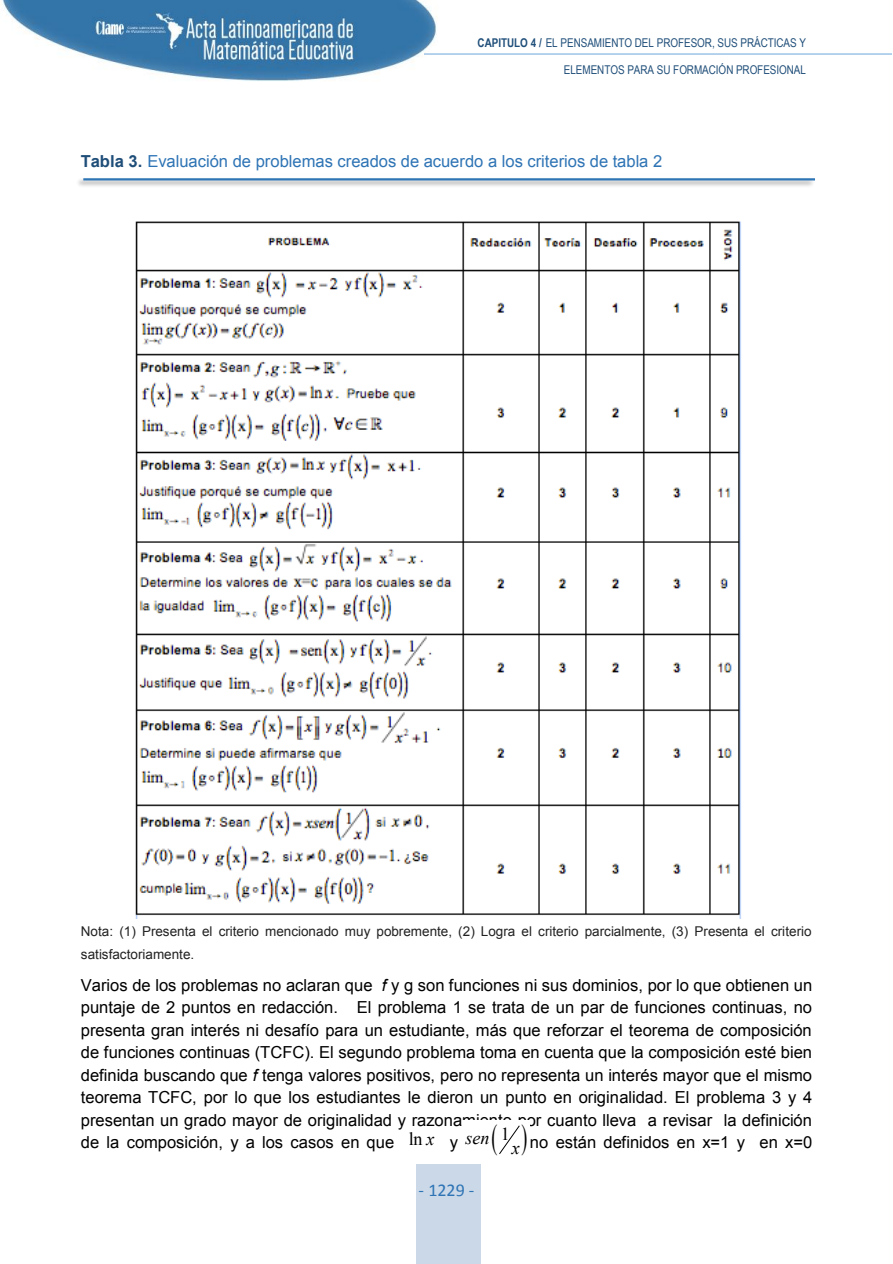
<style>
.page{position:relative;width:893px;height:1264px;background:#fff}
.page>*{position:absolute;margin:0;border:0;box-sizing:border-box;transform-origin:0 0}
.t1{font:italic 18.15px "Times New Roman";color:#000}
.t2{font:18.15px "Times New Roman";color:#000}
.t3{font:18px "Calibri";color:#2e74b5}
.t4{font:16.5px/22.5px "Arial";color:#000;text-align:justify}
.t5{font:16.5px "Arial";color:#2e74b5}
.t6{font:13.5px/22.5px "Arial";letter-spacing:.005em;color:#222}
.t7{font:12px "Arial Narrow";letter-spacing:-.005em;color:#1f4e79}
.s1{font-weight:700}
.s2{font-weight:700;color:#1f4e79}
.s3{font-style:italic}
.s4{font-family:"Times New Roman";font-style:italic;font-size:18.15px}
</style>
<div class="page">
<div style="left:416px;top:1163px;width:64px;height:100px;background:#cad8e8"></div>
<img style="left:0;top:0;width:437px;height:81px">
<hr style="left:424px;top:53px;width:467px;height:2px;background:#9dc3e6">
<img style="left:135px;top:221px;width:606px;height:697px">
<img style="left:78px;top:178px;width:737px;height:8px">
<hr style="left:83px;top:178px;width:731px;height:2px;background:#2e75b6">
<svg style="left:499px;top:1125px;width:21px;height:29px"></svg>
<p class="t7" style="left:477px;top:35px;width:330px"><span class="s1">CAPITULO 4 /</span> EL PENSAMIENTO DEL PROFESOR, SUS PRÁCTICAS Y</p>
<p class="t7" style="left:564px;top:63px;width:243px">ELEMENTOS PARA SU FORMACIÓN PROFESIONAL</p>
<p class="t5" style="left:81px;top:152px;width:583px"><span class="s2">Tabla 3.</span> Evaluación de problemas creados de acuerdo a los criterios de tabla 2</p>
<p class="t6" style="left:81px;top:920px;width:732px">Nota: (1) Presenta el criterio mencionado muy pobremente, (2) Logra el criterio parcialmente, (3) Presenta el criterio satisfactoriamente.</p>
<p class="t4" style="left:81px;top:973px;width:732px">Varios de los problemas no aclaran que <span class="s3">f</span> y g son funciones ni sus dominios, por lo que obtienen un puntaje de 2 puntos en redacción. El problema 1 se trata de un par de funciones continuas, no presenta gran interés ni desafío para un estudiante, más que reforzar el teorema de composición de funciones continuas (TCFC). El segundo problema toma en cuenta que la composición esté bien definida buscando que <span class="s3">f</span> tenga valores positivos, pero no representa un interés mayor que el mismo teorema TCFC, por lo que los estudiantes le dieron un punto en originalidad. El problema 3 y 4 presentan un grado mayor de originalidad y razonamiento por cuanto lleva a revisar la definición de la composición, y a los casos en que <sup>ln</sup> <sup>x</sup> y</p>
<p class="t2" style="left:501px;top:1123px;width:11px">1</p>
<p class="t1" style="left:465px;top:1127px;width:25px">sen</p>
<p class="t4" style="left:512px;top:1130px;width:302px"><span class="s4">x</span> no están definidos en x=1 y en x=0</p>
<p class="t3" style="left:418px;top:1182px;width:57px">- 1229 -</p>
</div>
